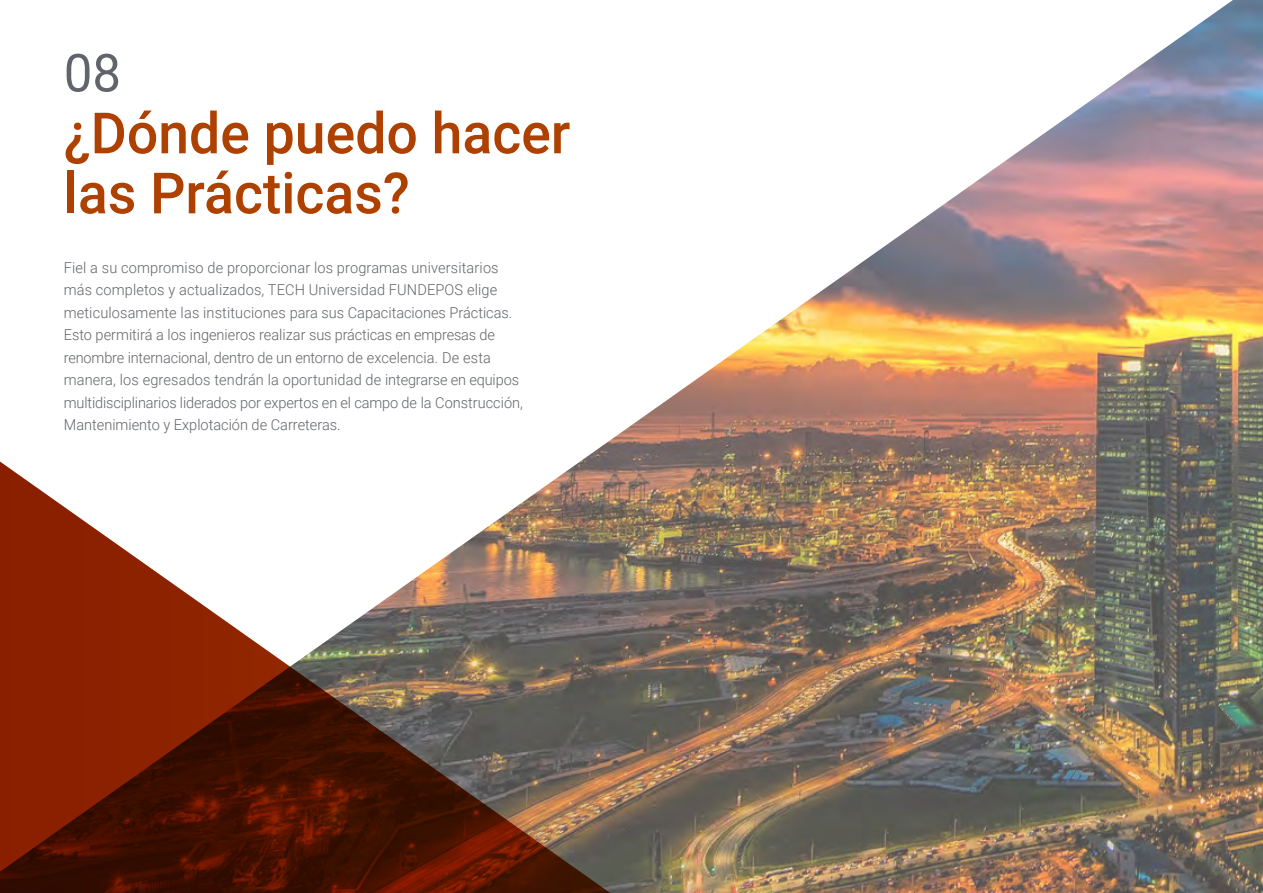
<style>
.page{position:relative;width:1263px;height:893px;background:#fff}
.page>*{position:absolute;margin:0;border:0;box-sizing:border-box;transform-origin:0 0}
.t1{font:500 57px/60px "Roboto";color:#ae4000}
.t2{font:52.5px "Roboto";color:#61646a}
.t3{font:300 15px/22.5px "Roboto";color:#61646a}
</style>
<div class="page">
<img style="left:602px;top:0;width:661px;height:893px">
<svg style="left:0;top:446px;width:640px;height:447px"></svg>
<h2 class="t2" style="left:64px;top:36px;width:59px">08</h2>
<h1 class="t1" style="left:64px;top:101px;width:508px">¿Dónde puedo hacer las Prácticas?</h1>
<p class="t3" style="left:64px;top:255px;width:461px">Fiel a su compromiso de proporcionar los programas universitarios más completos y actualizados, TECH Universidad FUNDEPOS elige meticulosamente las instituciones para sus Capacitaciones Prácticas.<br>Esto permitirá a los ingenieros realizar sus prácticas en empresas de renombre internacional, dentro de un entorno de excelencia. De esta manera, los egresados tendrán la oportunidad de integrarse en equipos multidisciplinarios liderados por expertos en el campo de la Construcción, Mantenimiento y Explotación de Carreteras.</p>
</div>
